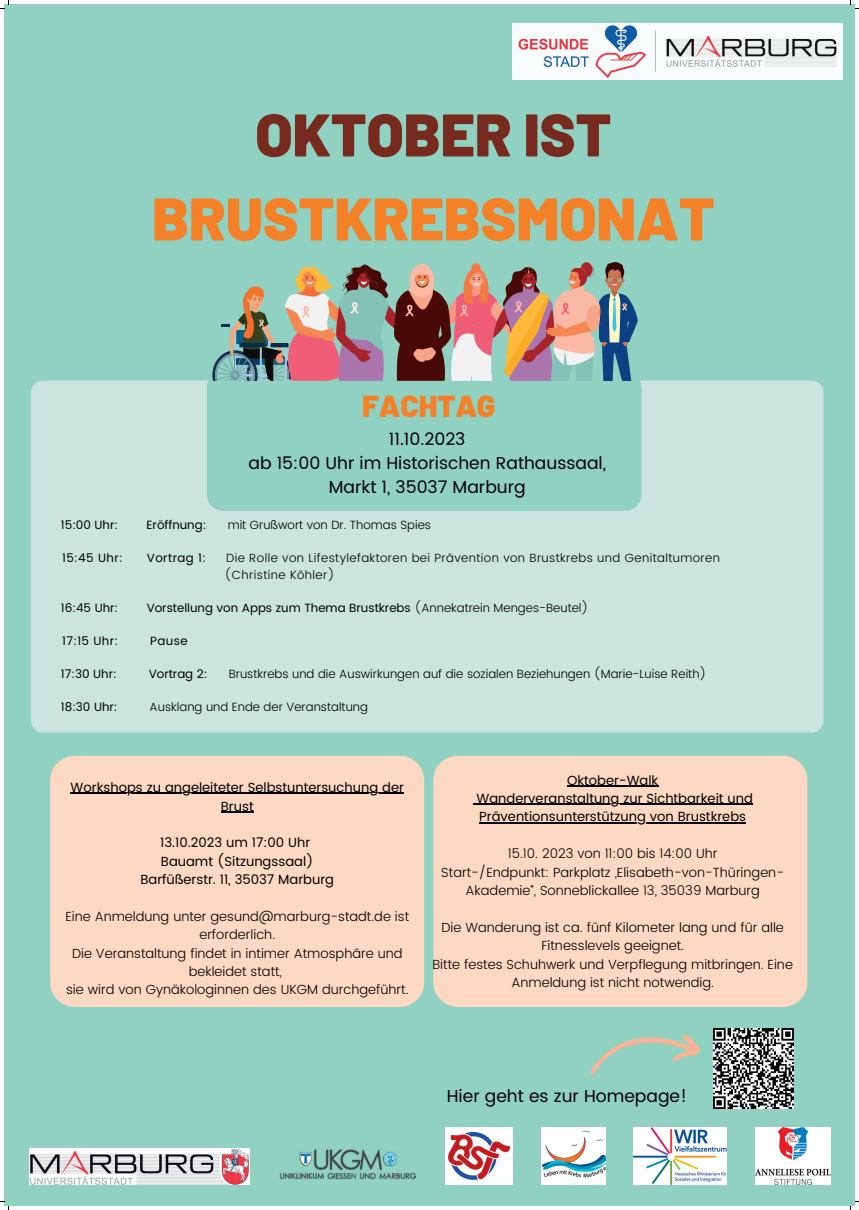
<style>
.page{position:relative;width:859px;height:1210px;background:#fff}
.page>*{position:absolute;margin:0;border:0;box-sizing:border-box;transform-origin:0 0}
.t1{font:900 60px "Barlow";color:#f48028}
.t2{font:900 60px "Barlow";color:#772b1e}
.t3{font:900 30.25px "Barlow";color:#f48028}
.t4{font:17.25px/24px "Poppins";color:#000;text-align:center}
.t5{font:300 13.2px/18.4px "Poppins";color:#000;text-align:center}
.t6{font:13.2px/18.4px "Poppins";color:#000;text-align:center}
.t7{font:11.9px "Poppins";color:#000}
.t8{font:300 11.9px "Poppins";color:#000}
.t9{font:300 11.9px/16.5px "Poppins";letter-spacing:.035em;color:#000}
.t10{font:11.9px "Poppins";letter-spacing:.035em;color:#000}
.s1{font-weight:300}
</style>
<div class="page">
<div style="left:4px;top:4px;width:851px;height:1201px;background:#90d1c1"></div>
<div style="left:31px;top:380px;width:792px;height:352px;background:#cbe5de;border-radius:12px"></div>
<img style="left:280px;top:1149px;width:136px;height:31px">
<img style="left:542px;top:1127px;width:63px;height:56px">
<div style="left:207px;top:371px;width:434px;height:139px;background:#90d1c1;border-radius:16px"></div>
<img style="left:512px;top:23px;width:330px;height:57px">
<svg style="left:212px;top:262px;width:426px;height:119px"></svg>
<img style="left:445px;top:1127px;width:68px;height:56px">
<div style="left:50px;top:755px;width:374px;height:251px;background:#fdd8c2;border-radius:24px"></div>
<img style="left:29px;top:1148px;width:220px;height:35px">
<div style="left:433px;top:755px;width:374px;height:251px;background:#fdd8c2;border-radius:24px"></div>
<img style="left:634px;top:1127px;width:92px;height:56px">
<img style="left:755px;top:1127px;width:76px;height:56px">
<img style="left:713px;top:1028px;width:80px;height:79px">
<svg style="left:590px;top:1034px;width:110px;height:41px"></svg>
<hr style="left:71px;top:792px;width:333px;height:1px;background:#000">
<hr style="left:221px;top:811px;width:33px;height:1px;background:#000">
<hr style="left:567px;top:785px;width:91px;height:1px;background:#000">
<hr style="left:476px;top:803px;width:277px;height:1px;background:#000">
<hr style="left:479px;top:822px;width:267px;height:1px;background:#000">
<svg style="left:0;top:1201px;width:10px;height:8px"></svg>
<svg style="left:850px;top:1201px;width:9px;height:8px"></svg>
<h1 class="t2" style="left:255px;top:98px;width:357px">OKTOBER IST</h1>
<h1 class="t1" style="left:152px;top:182px;width:564px">BRUSTKREBSMONAT</h1>
<h2 class="t3" style="left:362px;top:387px;width:135px">FACHTAG</h2>
<h3 class="t4" style="left:248px;top:427px;width:359px">11.10.2023<br>ab 15:00 Uhr im Historischen Rathaussaal,<br>Markt 1, 35037 Marburg</h3>
<p class="t7" style="left:61px;top:516px;width:59px">15:00 Uhr:</p>
<p class="t7" style="left:147px;top:516px;width:61px">Eröffnung:</p>
<p class="t8" style="left:228px;top:516px;width:205px">mit Grußwort von Dr. Thomas Spies</p>
<p class="t7" style="left:62px;top:549px;width:62px">15:45 Uhr:</p>
<p class="t10" style="left:147px;top:549px;width:61px">Vortrag 1:</p>
<p class="t9" style="left:225px;top:550px;width:497px">Die Rolle von Lifestylefaktoren bei Prävention von Brustkrebs und Genitaltumoren (Christine Köhler)</p>
<p class="t7" style="left:61px;top:599px;width:59px">16:45 Uhr:</p>
<p class="t7" style="left:147px;top:599px;width:443px">Vorstellung von Apps zum Thema Brustkrebs <span class="s1">(Annekatrein Menges-Beutel)</span></p>
<p class="t7" style="left:62px;top:632px;width:57px">17:15 Uhr:</p>
<p class="t7" style="left:150px;top:632px;width:39px">Pause</p>
<p class="t7" style="left:61px;top:665px;width:57px">17:30 Uhr:</p>
<p class="t7" style="left:149px;top:665px;width:60px">Vortrag 2:</p>
<p class="t8" style="left:229px;top:665px;width:479px">Brustkrebs und die Auswirkungen auf die sozialen Beziehungen (Marie-Luise Reith)</p>
<p class="t7" style="left:61px;top:698px;width:58px">18:30 Uhr:</p>
<p class="t8" style="left:150px;top:698px;width:220px">Ausklang und Ende der Veranstaltung</p>
<p class="t6" style="left:71px;top:778px;width:335px">Workshops zu angeleiteter Selbstuntersuchung der<br>Brust</p>
<p class="t6" style="left:140px;top:833px;width:195px">13.10.2023 um 17:00 Uhr<br>Bauamt (Sitzungssaal)<br>Barfüßerstr. 11, 35037 Marburg</p>
<p class="t5" style="left:65px;top:907px;width:345px">Eine Anmeldung unter gesund@marburg-stadt.de ist erforderlich.<br>Die Veranstaltung findet in intimer Atmosphäre und bekleidet statt,<br>sie wird von Gynäkologinnen des UKGM durchgeführt.</p>
<p class="t6" style="left:476px;top:771px;width:278px">Oktober-Walk<br>Wanderveranstaltung zur Sichtbarkeit und<br>Präventionsunterstützung von Brustkrebs</p>
<p class="t5" style="left:441px;top:844px;width:344px">15.10. 2023 von 11:00 bis 14:00 Uhr<br>Start-/Endpunkt: Parkplatz „Elisabeth-von-Thüringen-<br>Akademie“, Sonneblickallee 13, 35039 Marburg</p>
<p class="t5" style="left:432px;top:918px;width:362px">Die Wanderung ist ca. fünf Kilometer lang und für alle Fitnesslevels geeignet.<br>Bitte festes Schuhwerk und Verpflegung mitbringen. Eine Anmeldung ist nicht notwendig.</p>
<h3 class="t4" style="left:447px;top:1084px;width:242px">Hier geht es zur Homepage!</h3>
</div>
